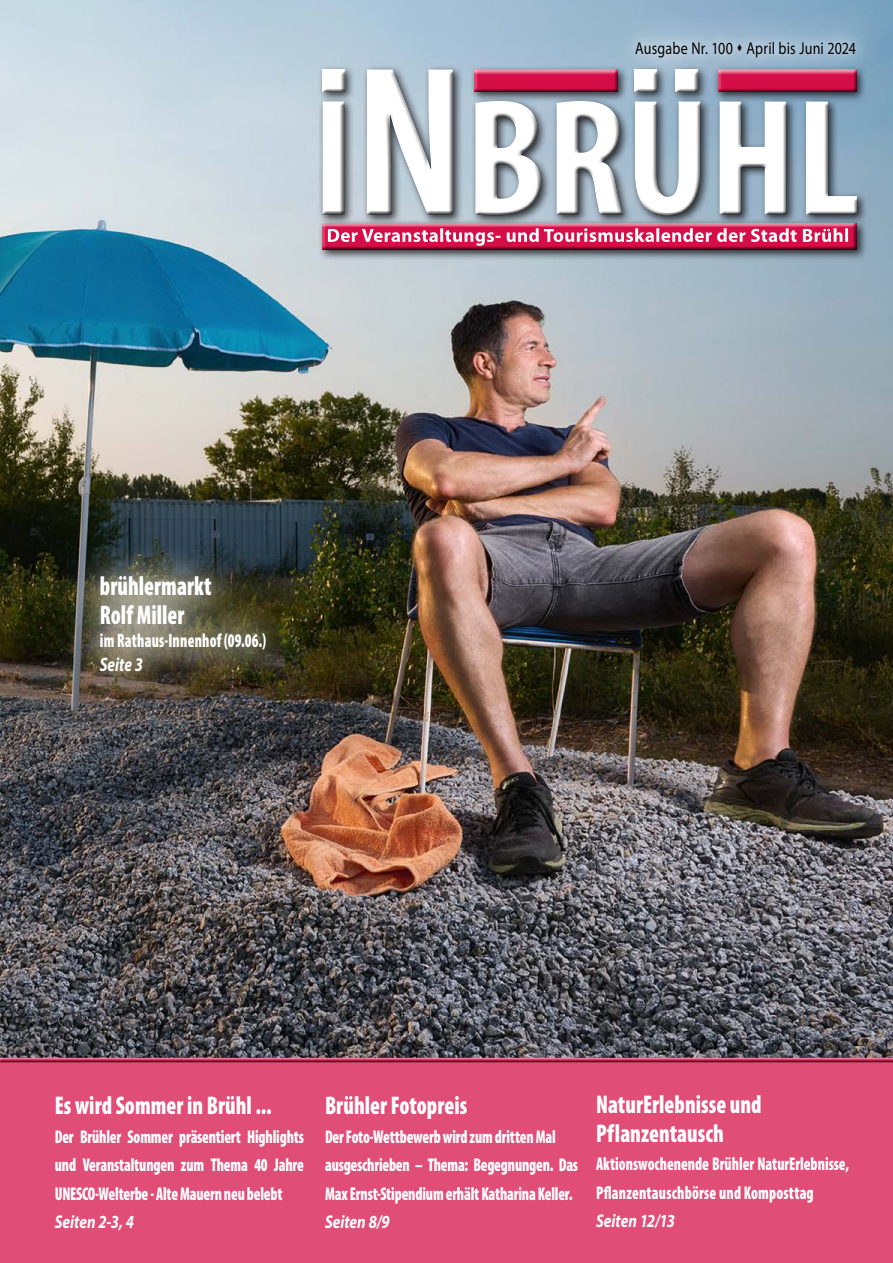
<style>
.page{position:relative;width:893px;height:1263px;background:#fff}
.page>*{position:absolute;margin:0;border:0;box-sizing:border-box;transform-origin:0 0}
.t1{font:900 condensed 27px "Myriad Pro";letter-spacing:.005em;color:#fff;scale:.82 1}
.t2{font:900 condensed 25.65px "Myriad Pro";letter-spacing:.005em;color:#fff;scale:.87 1}
.t3{font:900 condensed 19.5px "Myriad Pro";letter-spacing:.015em;color:#fff;scale:.78 1}
.t4{font:italic 700 19.5px "Myriad Pro";color:#fff;scale:.78 1}
.t5{font:900 condensed 18.6px/28.5px "Myriad Pro";letter-spacing:-.01em;color:#fff;scale:.82 1}
.t6{font:900 condensed 18.6px "Myriad Pro";letter-spacing:.015em;color:#fff;scale:.82 1}
.t7{font:italic 700 18.6px "Myriad Pro";color:#fff;scale:.82 1}
.t8{font:17.1px "Myriad Pro";letter-spacing:.01em;color:#000;scale:.82 1}
</style>
<div class="page">
<img style="left:0;top:0;width:893px;height:1055px">
<div style="left:52px;top:528px;width:255px;height:191px;background:#fff;opacity:.75"></div>
<div style="left:63px;top:540px;width:239px;height:169px;background:#fff;opacity:.75"></div>
<svg style="left:604px;top:6px;width:284px;height:87px"></svg>
<svg style="left:604px;top:8px;width:283px;height:81px;background:#96b5cc"></svg>
<div style="left:470px;top:65px;width:159px;height:38px;background:#000;opacity:.75"></div>
<div style="left:470px;top:65px;width:151px;height:29px;background:#a1bbce"></div>
<div style="left:472px;top:67px;width:150px;height:27px;background:#000;opacity:.75"></div>
<div style="left:630px;top:65px;width:38px;height:38px;background:#000;opacity:.75"></div>
<div style="left:630px;top:65px;width:30px;height:29px;background:#9db7cb"></div>
<div style="left:632px;top:67px;width:29px;height:27px;background:#000;opacity:.75"></div>
<div style="left:713px;top:65px;width:154px;height:38px;background:#000;opacity:.75"></div>
<div style="left:713px;top:65px;width:147px;height:29px;background:#fff;opacity:.75"></div>
<div style="left:715px;top:67px;width:146px;height:27px;background:#000;opacity:.75"></div>
<div style="left:671px;top:65px;width:38px;height:38px;background:#000;opacity:.75"></div>
<div style="left:671px;top:65px;width:31px;height:29px;background:#9cb6c8"></div>
<div style="left:672px;top:67px;width:31px;height:27px;background:#000;opacity:.75"></div>
<div style="left:317px;top:218px;width:550px;height:43px;background:#000;opacity:.75"></div>
<div style="left:319px;top:221px;width:542px;height:32px;background:#000;opacity:.75"></div>
<svg style="left:328px;top:228px;width:520px;height:18px"></svg>
<div style="left:470px;top:96px;width:398px;height:131px;background:#000;opacity:.75"></div>
<div style="left:471px;top:96px;width:390px;height:121px;background:#fff;opacity:.75"></div>
<div style="left:472px;top:99px;width:390px;height:118px;background:#000;opacity:.75"></div>
<div style="left:318px;top:65px;width:146px;height:161px;background:#000;opacity:.75"></div>
<div style="left:318px;top:65px;width:139px;height:150px;background:#b1c7d5"></div>
<div style="left:319px;top:67px;width:139px;height:148px;background:#000;opacity:.75"></div>
<div style="left:0;top:1061px;width:893px;height:202px;background:#e04d77"></div>
<div style="left:0;top:1055px;width:893px;height:8px;background:#fff;opacity:.75"></div>
<div style="left:0;top:1057px;width:893px;height:6px;background:#000;opacity:.75"></div>
<p class="t8" style="left:635px;top:37px;width:271px">Ausgabe Nr. 100 ▲ April bis Juni 2024</p>
<p class="t1" style="left:100px;top:569px;width:138px">brühlermarkt</p>
<p class="t1" style="left:100px;top:598px;width:105px">Rolf Miller</p>
<p class="t3" style="left:100px;top:628px;width:215px">im Rathaus-Innenhof (09.06.)</p>
<p class="t4" style="left:100px;top:651px;width:57px">Seite 3</p>
<p class="t2" style="left:55px;top:1089px;width:251px">Es wird Sommer in Brühl ...</p>
<p class="t5" style="left:55px;top:1122px;width:305px;text-align:justify">Der Brühler Sommer präsentiert Highlights und Veranstaltungen zum Thema 40 Jahre UNESCO-Welterbe - Alte Mauern neu belebt</p>
<p class="t7" style="left:55px;top:1210px;width:98px">Seiten 2-3, 4</p>
<p class="t2" style="left:325px;top:1089px;width:165px">Brühler Fotopreis</p>
<p class="t5" style="left:325px;top:1122px;width:283px">Der Foto-Wettbewerb wird zum dritten Mal</p>
<p class="t5" style="left:325px;top:1150px;width:310px">ausgeschrieben – Thema: Begegnungen. Das<br>Max Ernst-Stipendium erhält Katharina Keller.</p>
<p class="t7" style="left:325px;top:1210px;width:80px">Seiten 8/9</p>
<p class="t2" style="left:596px;top:1088px;width:192px">NaturErlebnisse und</p>
<p class="t2" style="left:596px;top:1116px;width:148px">Pflanzentausch</p>
<p class="t5" style="left:596px;top:1149px;width:310px">Aktionswochenende Brühler NaturErlebnisse,</p>
<p class="t6" style="left:596px;top:1180px;width:267px">Pflanzentauschbörse und Komposttag</p>
<p class="t7" style="left:596px;top:1209px;width:98px">Seiten 12/13</p>
</div>
